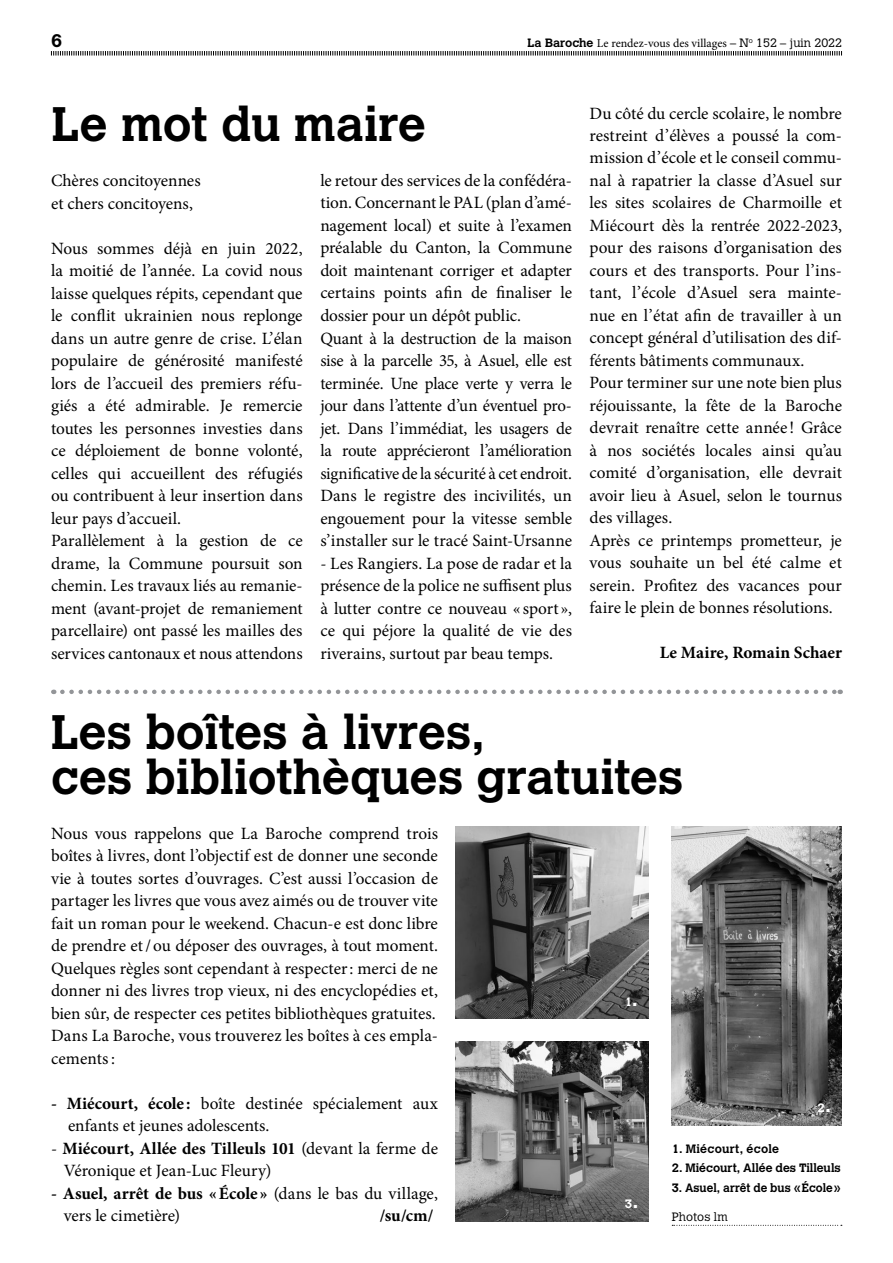
<style>
.page{position:relative;width:893px;height:1263px;background:#fff}
.page>*{position:absolute;margin:0;border:0;box-sizing:border-box;transform-origin:0 0}
.t1{font:700 48px/45px "Calvert MT Std";color:#000}
.t2{font:700 18px "Calvert MT Std";color:#000}
.t3{font:17.25px/22.5px "Minion Pro";letter-spacing:-.005em;color:#000}
.t4{font:700 17.25px "Minion Pro";color:#000}
.t5{font:12px "Minion Pro";color:#000}
.t6{font:700 12px "Calvert MT Std";letter-spacing:.005em;color:#000}
.t7{font:700 12px "Calvert MT Std";letter-spacing:.005em;color:#000;scale:.96 1}
.t8{font:300 12px "Calvert MT Std";letter-spacing:.01em;color:#000}
.t9{font:700 12px "Calvert MT Std";color:#fff}
.s1{font-family:"Calvert MT Std";font-weight:700}
.s2{font-family:"Calvert MT Std";font-weight:300}
.s3{font-weight:700}
.s4{font-size:21px}
</style>
<div class="page">
<svg style="left:62px;top:690px;width:779px;height:4px"></svg>
<img style="left:455px;top:827px;width:193px;height:192px">
<img style="left:455px;top:1041px;width:193px;height:180px">
<img style="left:672px;top:827px;width:170px;height:298px">
<svg style="left:51px;top:51px;width:791px;height:5px"></svg>
<svg style="left:672px;top:1225px;width:170px;height:1px"></svg>
<p class="t2" style="left:51px;top:29px;width:13px">6</p>
<p class="t5" style="left:528px;top:35px;width:316px"><span class="s1">La Baroche</span> Le rendez-vous des villages <span class="s2">– N</span><sup>o</sup> <span class="s2">152 – juin 2022</span></p>
<h1 class="t1" style="left:52px;top:101px;width:376px">Le mot du maire</h1>
<p class="t3" style="left:51px;top:169px;width:151px">Chères concitoyennes et chers concitoyens,</p>
<p class="t3" style="left:51px;top:237px;width:253px">Nous sommes déjà en juin 2022, la moitié de l’année. La covid nous laisse quelques répits, cependant que le conflit ukrainien nous replonge dans un autre genre de crise. L’élan populaire de générosité manifesté lors de l’accueil des premiers réfu&shy;giés a été admirable. Je remercie toutes les personnes investies dans ce déploiement de bonne volonté, celles qui accueillent des réfugiés ou contribuent à leur insertion dans leur pays d’accueil.<br>Parallèlement à la gestion de ce drame, la Commune poursuit son chemin. Les travaux liés au remanie&shy;ment (avant-projet de remaniement parcellaire) ont passé les mailles des services cantonaux et nous attendons</p>
<p class="t3" style="left:320px;top:169px;width:253px">le retour des services de la confédéra&shy;tion. Concernant le PAL (plan d’amé&shy;nagement local) et suite à l’examen préalable du Canton, la Commune doit maintenant corriger et adapter certains points afin de finaliser le dossier pour un dépôt public.<br>Quant à la destruction de la maison sise à la parcelle 35, à Asuel, elle est terminée. Une place verte y verra le jour dans l’attente d’un éventuel pro&shy;jet. Dans l’immédiat, les usagers de la route apprécieront l’amélioration significative de la sécurité à cet endroit.<br>Dans le registre des incivilités, un engouement pour la vitesse semble s’installer sur le tracé Saint-Ursanne</p>
<p class="t3" style="left:320px;top:552px;width:253px;text-align:justify">- Les Rangiers. La pose de radar et la présence de la police ne suffisent plus à lutter contre ce nouveau « sport », ce qui péjore la qualité de vie des riverains, surtout par beau temps.</p>
<p class="t3" style="left:590px;top:102px;width:254px">Du côté du cercle scolaire, le nombre restreint d’élèves a poussé la com&shy;mission d’école et le conseil commu&shy;nal à rapatrier la classe d’Asuel sur les sites scolaires de Charmoille et Miécourt dès la rentrée 2022-2023, pour des raisons d’organisation des cours et des transports. Pour l’ins&shy;tant, l’école d’Asuel sera mainte&shy;nue en l’état afin de travailler à un concept général d’utilisation des dif&shy;férents bâtiments communaux.<br>Pour terminer sur une note bien plus réjouissante, la fête de la Baroche devrait renaître cette année ! Grâce à nos sociétés locales ainsi qu’au comité d’organisation, elle devrait avoir lieu à Asuel, selon le tournus des villages.<br>Après ce printemps prometteur, je vous souhaite un bel été calme et serein. Profitez des vacances pour faire le plein de bonnes résolutions.</p>
<p class="t4" style="left:660px;top:641px;width:184px">Le Maire, Romain Schaer</p>
<h1 class="t1" style="left:51px;top:708px;width:634px">Les boîtes à livres,<br>ces bibliothèques gratuites</h1>
<p class="t3" style="left:51px;top:822px;width:388px">Nous vous rappelons que La Baroche comprend trois boîtes à livres, dont l’objectif est de donner une seconde vie à toutes sortes d’ouvrages. C’est aussi l’occasion de partager les livres que vous avez aimés ou de trouver vite fait un roman pour le weekend. Chacun-e est donc libre de prendre et/ou déposer des ouvrages, à tout moment.<br>Quelques règles sont cependant à respecter: merci de ne donner ni des livres trop vieux, ni des encyclopédies et, bien sûr, de respecter ces petites bibliothèques gratuites.<br>Dans La Baroche, vous trouverez les boîtes à ces empla&shy;cements:</p>
<p class="t3" style="left:68px;top:1092px;width:371px;text-indent:-17px"><span class="s3">- Miécourt, école :</span> boîte destinée spécialement aux enfants et jeunes adolescents.</p>
<p class="t3" style="left:64px;top:1137px;width:376px;text-indent:-13px">- <span class="s3">Miécourt, Allée des Tilleuls 101</span> (devant la ferme de<br>Véronique et Jean-Luc Fleury)</p>
<p class="t3" style="left:64px;top:1182px;width:376px;text-indent:-13px"><span class="s3">- Asuel, arrêt de bus «École »</span> (dans le bas du village, vers le cimetière)</p>
<p class="t9" style="left:625px;top:994px;width:15px">1<span class="s4">.</span></p>
<p class="t9" style="left:817px;top:1100px;width:15px">2<span class="s4">.</span></p>
<p class="t6" style="left:672px;top:1141px;width:109px">1. Miécourt, école</p>
<p class="t6" style="left:672px;top:1160px;width:170px">2. Miécourt, Allée des Tilleuls</p>
<p class="t7" style="left:672px;top:1180px;width:177px">3. Asuel, arrêt de bus «École»</p>
<p class="t8" style="left:672px;top:1210px;width:58px">Photos lm</p>
<p class="t9" style="left:625px;top:1196px;width:15px">3<span class="s4">.</span></p>
<p class="t4" style="left:380px;top:1203px;width:55px">/su/cm/</p>
</div>
